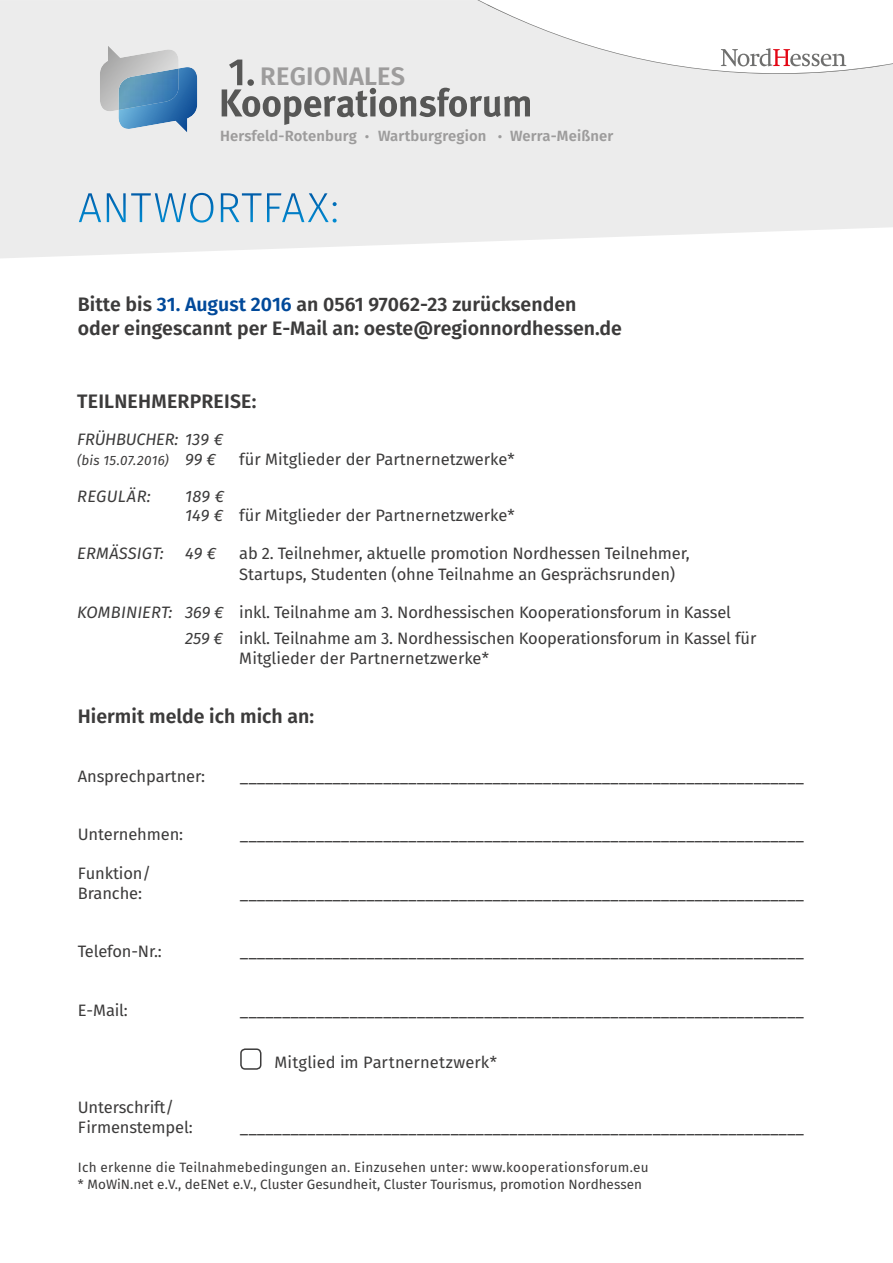
<style>
.page{position:relative;width:893px;height:1263px;background:#fff}
.page>*{position:absolute;margin:0;border:0;box-sizing:border-box;transform-origin:0 0}
.t1{font:600 25.35px "Fira Sans";letter-spacing:.01em;color:#9d9c9c}
.t2{font:600 19.5px/23.4px "Fira Sans";color:#3c3b3b}
.t3{font:16.5px/19.5px "Fira Sans";letter-spacing:-.01em;color:#3c3b3b}
.t4{font:italic 16.5px "Fira Sans";letter-spacing:.005em;color:#3c3b3b}
.t5{font:italic 16.5px "Fira Sans";letter-spacing:-.015em;color:#3c3b3b}
.t6{font:600 14.85px "Fira Sans";letter-spacing:.01em;color:#9d9c9c}
.t7{font:13.5px "Fira Sans";letter-spacing:.01em;color:#3c3b3b}
.t8{font:italic 13.5px "Fira Sans";letter-spacing:.015em;color:#3c3b3b}
.s1{color:#00499a}
.s2{font-size:16.5px}
.s3{font-style:italic}
</style>
<div class="page">
<svg style="left:0;top:0;width:893px;height:258px;background:#ededed"></svg>
<svg style="left:79px;top:193px;width:258px;height:30px;background:#b9d2e1"></svg>
<div style="left:240px;top:1048px;width:21px;height:22px;border:2px solid #3c3b3b;border-radius:4px"></div>
<svg style="left:222px;top:0;width:671px;height:125px"></svg>
<div style="left:247px;top:79px;width:7px;height:7px;background:#575756;border-radius:50%"></div>
<svg style="left:100px;top:48px;width:97px;height:85px;background:#a1b7ca"></svg>
<img style="left:119px;top:68px;width:60px;height:42px">
<h1 class="t1" style="left:260px;top:65px;width:147px">REGIONALES</h1>
<p class="t6" style="left:220px;top:130px;width:395px">Hersfeld-Rotenburg <sup>.</sup> Wartburgregion <sup>.</sup> Werra-Meißner</p>
<p class="t2" style="left:78px;top:294px;width:546px">Bitte bis <span class="s1">31. August 2016</span> an 0561 97062-23 zurücksenden oder eingescannt per E-Mail an: oeste@regionnordhessen.de</p>
<p class="t2" style="left:77px;top:391px;width:181px">TEILNEHMERPREISE:</p>
<p class="t5" style="left:77px;top:428px;width:147px">FRÜHBUCHER: 139 €</p>
<p class="t8" style="left:77px;top:451px;width:140px">(bis 15.07.2016) <span class="s2">99 €</span></p>
<p class="t3" style="left:239px;top:450px;width:277px">für Mitglieder der Partnernetzwerke*</p>
<p class="t4" style="left:77px;top:484px;width:75px">REGULÄR:</p>
<p class="t3" style="left:185px;top:487px;width:331px"><span class="s3">189 €<br>149 €</span> für Mitglieder der Partnernetzwerke*</p>
<p class="t4" style="left:77px;top:542px;width:88px">ERMÄSSIGT:</p>
<p class="t4" style="left:185px;top:542px;width:32px">49 €</p>
<p class="t3" style="left:239px;top:544px;width:452px;line-height:21px">ab 2. Teilnehmer, aktuelle promotion Nordhessen Teilnehmer,<br>Startups, Studenten (ohne Teilnahme an Gesprächsrunden)</p>
<p class="t3" style="left:185px;top:601px;width:573px;line-height:25.2px;text-indent:-108px"><span class="s3">KOMBINIERT: 369 €</span> inkl. Teilnahme am 3. Nordhessischen Kooperationsforum in Kassel<br><span class="s3">259 €</span> inkl. Teilnahme am 3. Nordhessischen Kooperationsforum in Kassel für</p>
<p class="t3" style="left:239px;top:649px;width:251px">Mitglieder der Partnernetzwerke*</p>
<p class="t2" style="left:78px;top:706px;width:238px">Hiermit melde ich mich an:</p>
<p class="t3" style="left:78px;top:767px;width:129px">Ansprechpartner:</p>
<p class="t3" style="left:78px;top:826px;width:107px">Unternehmen:</p>
<p class="t3" style="left:78px;top:865px;width:74px">Funktion/<br>Branche:</p>
<p class="t3" style="left:78px;top:943px;width:85px">Telefon-Nr.:</p>
<p class="t3" style="left:78px;top:1001px;width:52px">E-Mail:</p>
<p class="t3" style="left:240px;top:767px;width:565px">___________________________________________________________________</p>
<p class="t3" style="left:240px;top:826px;width:565px">___________________________________________________________________</p>
<p class="t3" style="left:240px;top:884px;width:565px">___________________________________________________________________</p>
<p class="t3" style="left:240px;top:943px;width:565px">___________________________________________________________________</p>
<p class="t3" style="left:240px;top:1001px;width:565px">___________________________________________________________________</p>
<p class="t3" style="left:275px;top:1053px;width:224px">Mitglied im Partnernetzwerk*</p>
<p class="t3" style="left:78px;top:1099px;width:116px">Unterschrift/<br>Firmenstempel:</p>
<p class="t3" style="left:240px;top:1118px;width:565px">___________________________________________________________________</p>
<p class="t7" style="left:78px;top:1161px;width:572px">Ich erkenne die Teilnahmebedingungen an. Einzusehen unter: www.kooperationsforum.eu</p>
<p class="t7" style="left:78px;top:1179px;width:566px">* MoWiN.net e.V., deENet e.V., Cluster Gesundheit, Cluster Tourismus, promotion Nordhessen</p>
</div>
